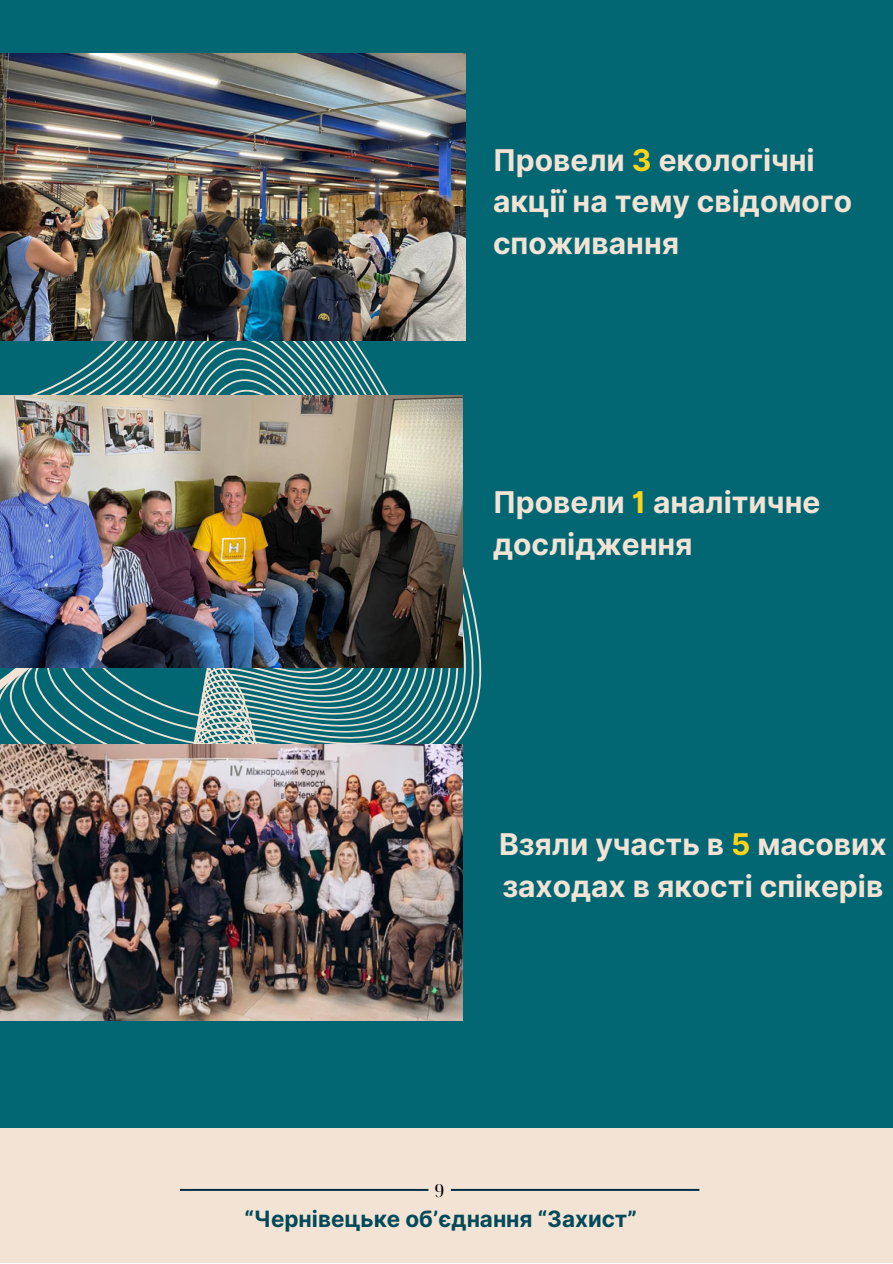
<style>
.page{position:relative;width:893px;height:1264px;background:#fff}
.page>*{position:absolute;margin:0;border:0;box-sizing:border-box;transform-origin:0 0}
.t1{font:700 30px/41.5px "Inter";color:#f2e3d5}
.t2{font:700 22.5px "Inter";color:#024959}
.t3{font:18px "Noto Serif Display";color:#000}
.s1{color:#ffd317}
</style>
<div class="page">
<div style="left:0;top:0;width:892px;height:1262px;background:#026773"></div>
<div style="left:0;top:1128px;width:892px;height:134px;background:#f2e3d5"></div>
<svg style="left:180px;top:1188px;width:519px;height:2px"></svg>
<svg style="left:0;top:221px;width:482px;height:797px"></svg>
<img style="left:0;top:744px;width:462px;height:276px">
<img style="left:0;top:396px;width:462px;height:272px">
<img style="left:0;top:54px;width:465px;height:286px">
<p class="t1" style="left:493px;top:139px;width:360px">Провели <span class="s1">3</span> екологічні акції на тему свідомого споживання</p>
<p class="t1" style="left:493px;top:481px;width:329px">Провели <span class="s1">1</span> аналітичне дослідження</p>
<p class="t1" style="left:499px;top:823px;width:389px">Взяли участь в <span class="s1">5</span> масових заходах в якості спікерів</p>
<p class="t3" style="left:434px;top:1177px;width:12px">9</p>
<p class="t2" style="left:244px;top:1205px;width:394px">“Чернівецьке об’єднання “Захист”</p>
</div>
